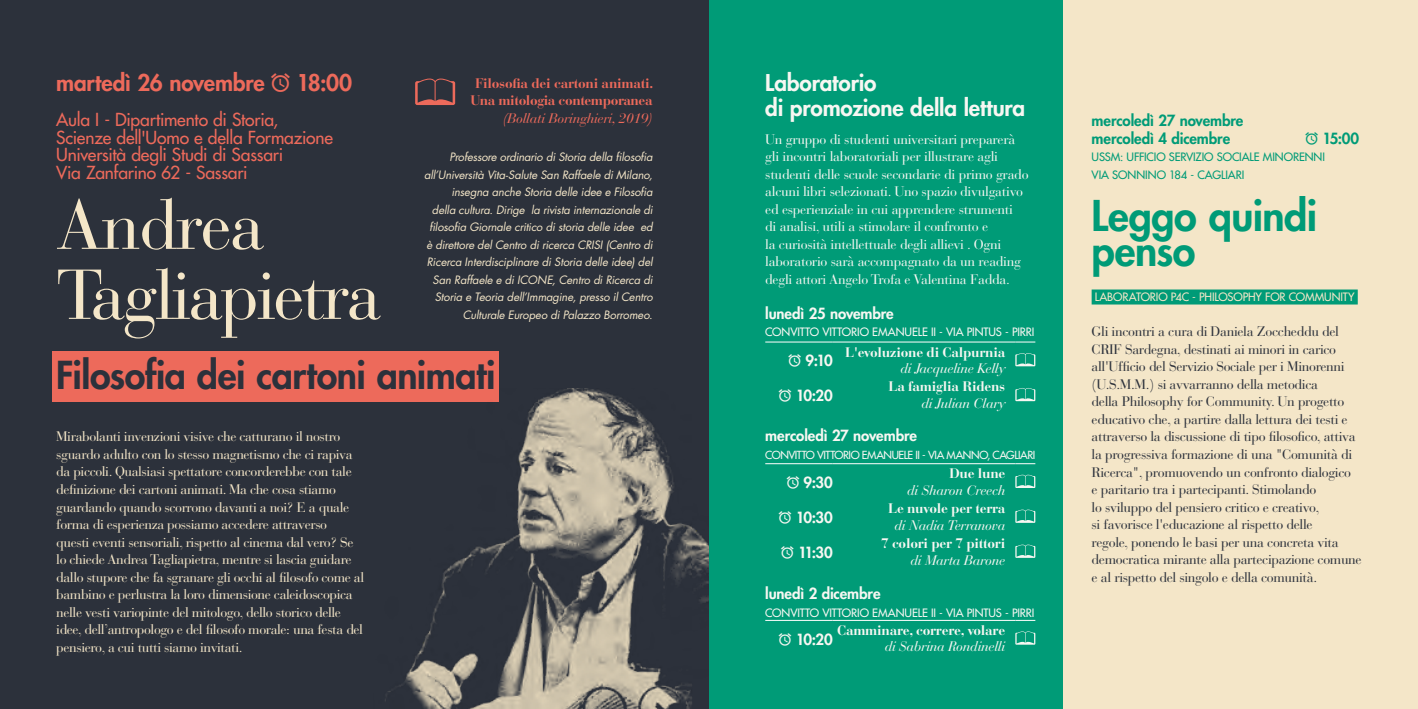
<style>
.page{position:relative;width:1418px;height:709px;background:#fff}
.page>*{position:absolute;margin:0;border:0;box-sizing:border-box;transform-origin:0 0}
.t1{font:70px/70px "Bauer Bodoni Std";letter-spacing:-.04em;color:#f4e6c8}
.t2{font:800 41.25px/35px "Futura Std";letter-spacing:-.01em;color:#009b77}
.t3{font:800 37.5px "Futura Std";letter-spacing:-.015em;color:#2c313b}
.t4{font:800 22.5px/25px "Futura Std";letter-spacing:-.005em;color:#f7f7f2}
.t5{font:800 22.5px "Futura Std";letter-spacing:-.005em;color:#ed6a5b}
.t6{font:500 17.5px/17.5px "Futura Std";letter-spacing:-.015em;color:#ed6a5b}
.t7{font:800 15px "Futura Std";letter-spacing:-.01em;color:#f7f7f2}
.t8{font:800 15px/17.5px "Futura Std";letter-spacing:-.005em;color:#009b77}
.t9{font:13.75px/17.5px "Bauer Bodoni Std";letter-spacing:-.03em;color:#f4e6c8}
.t10{font:13.75px/17.5px "Bauer Bodoni Std";letter-spacing:-.025em;color:#2c313b}
.t11{font:13.75px/17.5px "Bauer Bodoni Std";letter-spacing:-.02em;color:#f7f7f2}
.t12{font:700 13.75px "Bauer Bodoni Std";letter-spacing:-.02em;color:#f7f7f2}
.t13{font:italic 13.75px "Bauer Bodoni Std";letter-spacing:-.02em;color:#f7f7f2}
.t14{font:700 13.75px/17.5px "Bauer Bodoni Std";letter-spacing:-.03em;color:#ed6a5b;text-align:center}
.t15{font:italic 13.75px "Bauer Bodoni Std";letter-spacing:-.02em;color:#ed6a5b}
.t16{font:italic 11.25px/17.5px "Futura Std";letter-spacing:-.01em;color:#f4e6c8;text-align:right}
.t17{font:500 11.25px "Futura Std";letter-spacing:-.01em;color:#f7f7f2}
.t18{font:500 11.25px/17.5px "Futura Std";letter-spacing:-.005em;color:#009b77}
.t19{font:500 11.25px "Futura Std";letter-spacing:-.01em;color:#f4e6c8}
.t20{font:500 10.88px "Futura Std";letter-spacing:-.04em;color:#f7f7f2}
</style>
<div class="page">
<div style="left:0;top:0;width:709px;height:709px;background:#2c313b"></div>
<div style="left:709px;top:0;width:354px;height:709px;background:#009b77"></div>
<div style="left:1063px;top:0;width:354px;height:709px;background:#f4e6c8"></div>
<div style="left:52px;top:352px;width:447px;height:50px;background:#ed6a5b"></div>
<svg style="left:415px;top:79px;width:40px;height:26px"></svg>
<hr style="left:765px;top:463px;width:67px;height:1px;background:#fff">
<hr style="left:832px;top:463px;width:183px;height:1px;background:#fff">
<svg style="left:1015px;top:463px;width:20px;height:1px"></svg>
<svg style="left:1015px;top:475px;width:20px;height:13px"></svg>
<svg style="left:1015px;top:509px;width:20px;height:14px"></svg>
<svg style="left:1015px;top:544px;width:20px;height:14px"></svg>
<hr style="left:765px;top:342px;width:67px;height:1px;background:#fff">
<hr style="left:832px;top:342px;width:183px;height:1px;background:#fff">
<svg style="left:1015px;top:342px;width:20px;height:1px"></svg>
<svg style="left:1015px;top:353px;width:20px;height:13px"></svg>
<svg style="left:1015px;top:388px;width:20px;height:13px"></svg>
<hr style="left:765px;top:620px;width:67px;height:1px;background:#fff">
<hr style="left:832px;top:620px;width:183px;height:1px;background:#fff">
<svg style="left:1015px;top:620px;width:20px;height:1px"></svg>
<svg style="left:1015px;top:631px;width:20px;height:13px"></svg>
<div style="left:1091px;top:289px;width:266px;height:15px;background:#009b77"></div>
<img style="left:385px;top:389px;width:324px;height:320px">
<h3 class="t5" style="left:56px;top:69px;width:297px">martedì 26 novembre ▼ 18:00</h3>
<p class="t6" style="left:56px;top:111px;width:278px">Aula I - Dipartimento di Storia,<br>Scienze dell'Uomo e della Formazione<br>Università degli Studi di Sassari<br>Via Zanfarino 62 - Sassari</p>
<h1 class="t1" style="left:56px;top:191px;width:327px">Andrea<br>Tagliapietra</h1>
<h3 class="t3" style="left:56px;top:351px;width:441px">Filosofia dei cartoni animati</h3>
<p class="t14" style="left:470px;top:74px;width:184px">Filosofia dei cartoni animati.<br>Una mitologia contemporanea</p>
<p class="t15" style="left:503px;top:110px;width:151px">(Bollati Boringhieri, 2019)</p>
<p class="t16" style="left:424px;top:149px;width:230px">Professore ordinario di Storia della filosofia all’Università Vita-Salute San Raffaele di Milano, insegna anche Storia delle idee e Filosofia<br>della cultura. Dirige la rivista internazionale di filosofia Giornale critico di storia delle idee ed è direttore del Centro di ricerca CRISI (Centro di Ricerca Interdisciplinare di Storia delle idee) del San Raffaele e di ICONE, Centro di Ricerca di Storia e Teoria dell’Immagine, presso il Centro Culturale Europeo di Palazzo Borromeo.</p>
<p class="t9" style="left:56px;top:428px;width:309px">Mirabolanti invenzioni visive che catturano il nostro sguardo adulto con lo stesso magnetismo che ci rapiva da piccoli. Qualsiasi spettatore concorderebbe con tale definizione dei cartoni animati. Ma che cosa stiamo guardando quando scorrono davanti a noi? E a quale forma di esperienza possiamo accedere attraverso<br>questi eventi sensoriali, rispetto al cinema dal vero? Se lo chiede Andrea Tagliapietra, mentre si lascia guidare dallo stupore che fa sgranare gli occhi al filosofo come al bambino e perlustra la loro dimensione caleidoscopica nelle vesti variopinte del mitologo, dello storico delle idee, dell’antropologo e del filosofo morale: una festa del pensiero, a cui tutti siamo invitati.</p>
<h3 class="t4" style="left:765px;top:70px;width:261px">Laboratorio<br>di promozione della lettura</h3>
<p class="t11" style="left:765px;top:130px;width:265px">Un gruppo di studenti universitari preparerà gli incontri laboratoriali per illustrare agli studenti delle scuole secondarie di primo grado alcuni libri selezionati. Uno spazio divulgativo ed esperienziale in cui apprendere strumenti<br>di analisi, utili a stimolare il confronto e<br>la curiosità intellettuale degli allievi . Ogni laboratorio sarà accompagnato da un reading degli attori Angelo Trofa e Valentina Fadda.</p>
<p class="t7" style="left:765px;top:304px;width:130px">lunedì 25 novembre</p>
<p class="t17" style="left:765px;top:325px;width:271px">CONVITTO VITTORIO EMANUELE II - VIA PINTUS - PIRRI</p>
<p class="t7" style="left:788px;top:351px;width:46px">▼ 9:10</p>
<p class="t7" style="left:778px;top:386px;width:55px">▼ 10:20</p>
<p class="t12" style="left:845px;top:343px;width:161px">L'evoluzione di Calpurnia</p>
<p class="t13" style="left:900px;top:360px;width:106px">di Jacqueline Kelly</p>
<p class="t12" style="left:888px;top:378px;width:118px">La famiglia Ridens</p>
<p class="t13" style="left:921px;top:395px;width:85px">di Julian Clary</p>
<p class="t7" style="left:765px;top:426px;width:153px">mercoledì 27 novembre</p>
<p class="t20" style="left:765px;top:448px;width:271px">CONVITTO VITTORIO EMANUELE II - VIA MANNO, CAGLIARI</p>
<p class="t7" style="left:786px;top:473px;width:48px">▼ 9:30</p>
<p class="t7" style="left:779px;top:508px;width:55px">▼ 10:30</p>
<p class="t7" style="left:781px;top:543px;width:53px">▼ 11:30</p>
<p class="t12" style="left:949px;top:465px;width:58px">Due lune</p>
<p class="t13" style="left:907px;top:481px;width:100px">di Sharon Creech</p>
<p class="t12" style="left:888px;top:500px;width:119px">Le nuvole per terra</p>
<p class="t13" style="left:894px;top:516px;width:112px">di Nadia Terranova</p>
<p class="t12" style="left:881px;top:535px;width:126px">7 colori per 7 pittori</p>
<p class="t13" style="left:910px;top:551px;width:96px">di Marta Barone</p>
<p class="t7" style="left:765px;top:584px;width:117px">lunedì 2 dicembre</p>
<p class="t17" style="left:765px;top:605px;width:271px">CONVITTO VITTORIO EMANUELE II - VIA PINTUS - PIRRI</p>
<p class="t12" style="left:837px;top:622px;width:170px">Camminare, correre, volare</p>
<p class="t13" style="left:884px;top:638px;width:122px">di Sabrina Rondinelli</p>
<p class="t7" style="left:778px;top:629px;width:55px">▼ 10:20</p>
<p class="t8" style="left:1091px;top:112px;width:153px">mercoledì 27 novembre mercoledì 4 dicembre</p>
<p class="t8" style="left:1305px;top:129px;width:55px">▼ 15:00</p>
<p class="t18" style="left:1091px;top:148px;width:235px">USSM: UFFICIO SERVIZIO SOCIALE MINORENNI<br>VIA SONNINO 184 - CAGLIARI</p>
<h2 class="t2" style="left:1091px;top:199px;width:227px">Leggo quindi penso</h2>
<p class="t19" style="left:1094px;top:290px;width:261px">LABORATORIO P4C - PHILOSOPHY FOR COMMUNITY</p>
<p class="t10" style="left:1091px;top:323px;width:271px">Gli incontri a cura di Daniela Zoccheddu del CRIF Sardegna, destinati ai minori in carico all'Ufficio del Servizio Sociale per i Minorenni (U.S.M.M.) si avvarranno della metodica<br>della Philosophy for Community. Un progetto educativo che, a partire dalla lettura dei testi e attraverso la discussione di tipo filosofico, attiva la progressiva formazione di una "Comunità di Ricerca", promuovendo un confronto dialogico<br>e paritario tra i partecipanti. Stimolando<br>lo sviluppo del pensiero critico e creativo,<br>si favorisce l'educazione al rispetto delle<br>regole, ponendo le basi per una concreta vita democratica mirante alla partecipazione comune e al rispetto del singolo e della comunità.</p>
</div>
